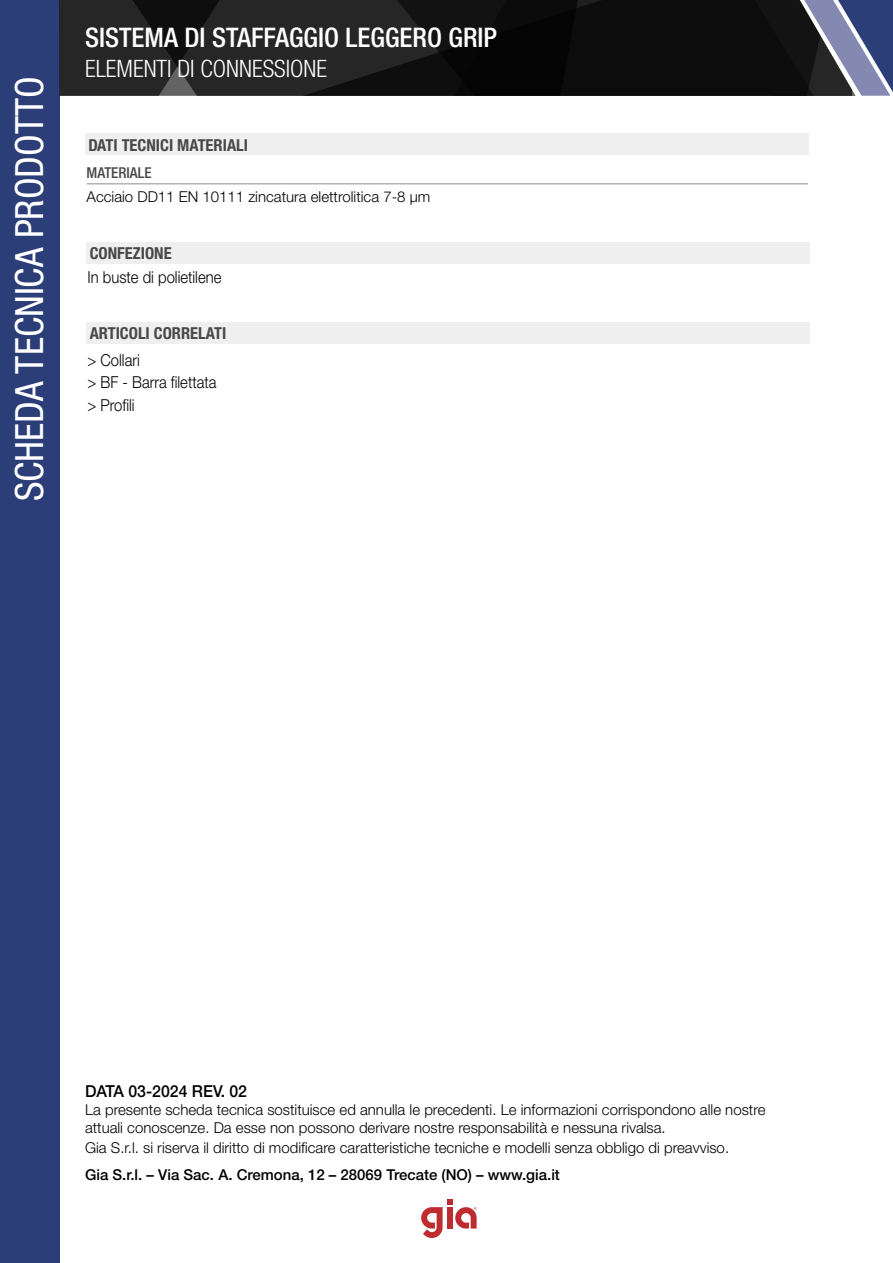
<style>
.page{position:relative;width:893px;height:1263px;background:#fff}
.page>*{position:absolute;margin:0;border:0;box-sizing:border-box;transform-origin:0 0}
.t1{font:condensed 39px "Helvetica Neue LT Std";color:#fff}
.t2{font:500 condensed 27px "Helvetica Neue LT Std";color:#fff}
.t3{font:300 condensed 24px "Helvetica Neue LT Std";color:#fff}
.Stile_di_paragrafo_1{font:300 16.5px "Helvetica Neue LT Std";color:#000;scale:.9 1}
.t4{font:700 condensed 16.5px "Helvetica Neue LT Std";color:#484848}
.t5{font:500 16.5px "Helvetica Neue LT Std";color:#000;scale:.96 1}
.t6{font:300 15px "Helvetica Neue LT Std";color:#000}
.t7{font:500 15px "Helvetica Neue LT Std";color:#000}
.t8{font:500 condensed 15px "Helvetica Neue LT Std";color:#484848}
</style>
<div class="page">
<div style="left:0;top:0;width:60px;height:1263px;background:#2c3e77"></div>
<svg style="left:421px;top:1199px;width:56px;height:39px"></svg>
<svg style="left:64px;top:0;width:740px;height:96px;background:#171717"></svg>
<svg style="left:804px;top:0;width:89px;height:96px;background:#5c6381"></svg>
<hr style="left:87px;top:183px;width:721px;height:1px;background:#939393">
<div style="left:85px;top:134px;width:723px;height:21px;background:#efefef"></div>
<div style="left:87px;top:242px;width:723px;height:21px;background:#efefef"></div>
<div style="left:87px;top:322px;width:723px;height:21px;background:#efefef"></div>
<p class="t1" style="left:7px;top:501px;width:426px;rotate:-90deg">SCHEDA TECNICA PRODOTTO</p>
<p class="t2" style="left:85px;top:21px;width:413px">SISTEMA DI STAFFAGGIO LEGGERO GRIP</p>
<p class="t3" style="left:85px;top:55px;width:244px">ELEMENTI DI CONNESSIONE</p>
<p class="t4" style="left:88px;top:135px;width:161px">DATI TECNICI MATERIALI</p>
<p class="t8" style="left:87px;top:164px;width:66px">MATERIALE</p>
<p class="t6" style="left:87px;top:187px;width:345px">Acciaio DD11 EN 10111 zincatura elettrolitica 7-8 μm</p>
<p class="t4" style="left:90px;top:243px;width:83px">CONFEZIONE</p>
<p class="Stile_di_paragrafo_1" style="left:87px;top:267px;width:150px">In buste di polietilene</p>
<p class="t4" style="left:90px;top:323px;width:138px">ARTICOLI CORRELATI</p>
<p class="Stile_di_paragrafo_1" style="left:87px;top:350px;width:60px">&gt; Collari</p>
<p class="Stile_di_paragrafo_1" style="left:87px;top:372px;width:145px">&gt; BF - Barra filettata</p>
<p class="Stile_di_paragrafo_1" style="left:87px;top:395px;width:54px">&gt; Profili</p>
<p class="t5" style="left:85px;top:1081px;width:170px">DATA 03-2024 REV. 02</p>
<p class="t6" style="left:85px;top:1101px;width:682px">La presente scheda tecnica sostituisce ed annulla le precedenti. Le informazioni corrispondono alle nostre</p>
<p class="t6" style="left:85px;top:1119px;width:582px">attuali conoscenze. Da esse non possono derivare nostre responsabilità e nessuna rivalsa.</p>
<p class="t6" style="left:85px;top:1138px;width:646px">Gia S.r.l. si riserva il diritto di modificare caratteristiche tecniche e modelli senza obbligo di preavviso.</p>
<p class="t7" style="left:85px;top:1166px;width:476px">Gia S.r.l. – Via Sac. A. Cremona, 12 – 28069 Trecate (NO) – www.gia.it</p>
</div>
